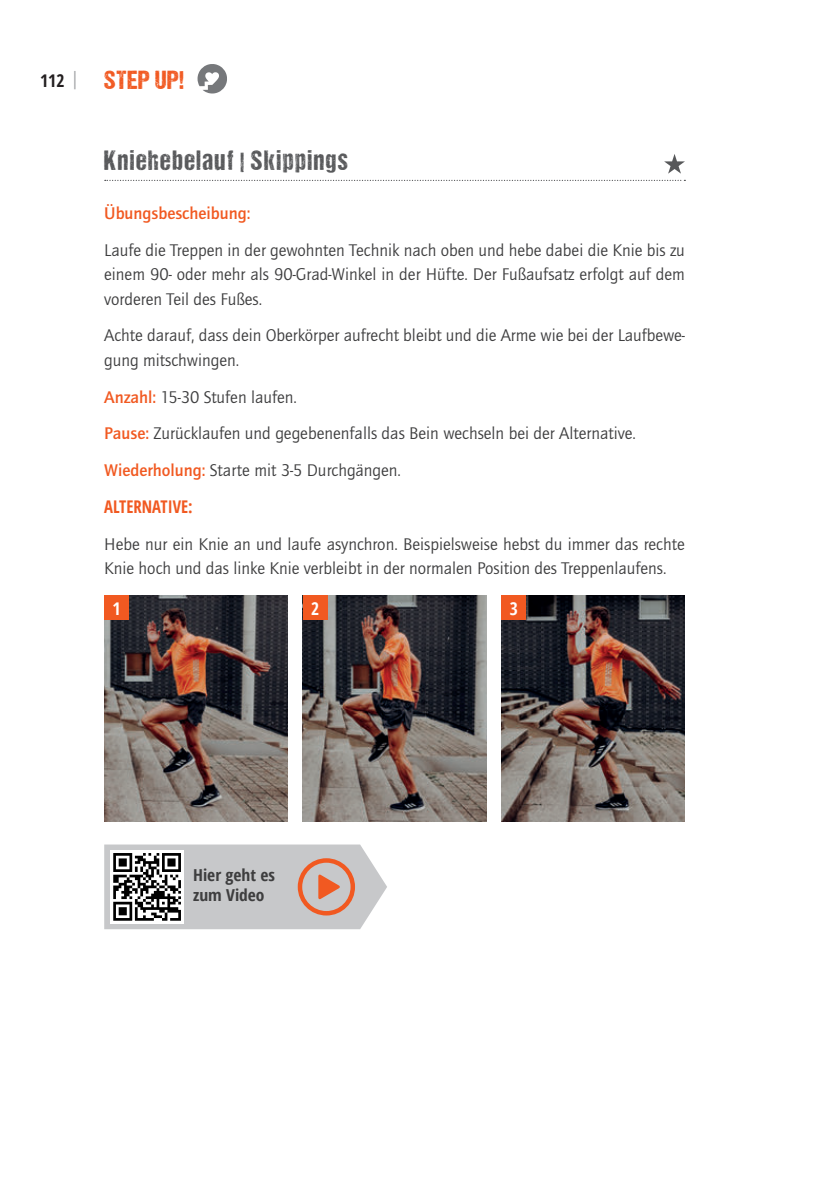
<style>
.page{position:relative;width:819px;height:1191px;background:#fff}
.page>*{position:absolute;margin:0;border:0;box-sizing:border-box;transform-origin:0 0}
.t1{font:28px "DCC Ash";letter-spacing:.06em;color:#57585a;scale:.95 1}
.t2{font:26.25px "DCC Ash";letter-spacing:.03em;color:#f15921}
.t3{font:17.5px/24.5px "Quay Sans ITC Std";color:#3e3e3f}
.t4{font:500 17.5px "Quay Sans ITC Std";color:#f15921}
.t5{font:700 condensed 17.5px "Open Sans";color:#f15921;scale:.95 1}
.t6{font:700 condensed 17.5px "Open Sans";color:#231f20}
.t7{font:700 condensed 17.5px "Open Sans";color:#fff}
.t8{font:700 condensed 16.45px/19.2px "Open Sans";color:#3e3e3f;scale:1.06 1}
.s1{font-weight:500;color:#f15921}
</style>
<div class="page">
<svg style="left:74px;top:71px;width:2px;height:18px"></svg>
<svg style="left:197px;top:64px;width:30px;height:29px"></svg>
<svg style="left:105px;top:180px;width:580px;height:1px"></svg>
<svg style="left:664px;top:154px;width:21px;height:20px"></svg>
<img style="left:104px;top:595px;width:184px;height:226px">
<img style="left:303px;top:595px;width:183px;height:226px">
<img style="left:501px;top:595px;width:184px;height:226px">
<div style="left:104px;top:595px;width:25px;height:25px;background:#f15921"></div>
<div style="left:303px;top:595px;width:24px;height:25px;background:#f15921"></div>
<div style="left:501px;top:595px;width:25px;height:25px;background:#f15921"></div>
<svg style="left:104px;top:844px;width:283px;height:85px"></svg>
<p class="t6" style="left:40px;top:68px;width:26px">112</p>
<h2 class="t2" style="left:104px;top:66px;width:81px">STEP UP!</h2>
<h1 class="t1" style="left:104px;top:145px;width:258px">Kniehebelauf | Skippings</h1>
<p class="t4" style="left:104px;top:203px;width:148px">Übungsbescheibung:</p>
<p class="t3" style="left:104px;top:238px;width:582px;text-align:justify">Laufe die Treppen in der gewohnten Technik nach oben und hebe dabei die Knie bis zu einem 90- oder mehr als 90-Grad-Winkel in der Hüfte. Der Fußaufsatz erfolgt auf dem vorderen Teil des Fußes.</p>
<p class="t3" style="left:104px;top:324px;width:582px">Achte darauf, dass dein Oberkörper aufrecht bleibt und die Arme wie bei der Laufbewe&shy;gung mitschwingen.</p>
<p class="t3" style="left:104px;top:379px;width:533px;line-height:36.8px"><span class="s1">Anzahl:</span> 15-30 Stufen laufen.<br><span class="s1">Pause:</span> Zurücklaufen und gegebenenfalls das Bein wechseln bei der Alternative.<br><span class="s1">Wiederholung:</span> Starte mit 3-5 Durchgängen.</p>
<p class="t5" style="left:104px;top:494px;width:95px">ALTERNATIVE:</p>
<p class="t3" style="left:104px;top:532px;width:582px">Hebe nur ein Knie an und laufe asynchron. Beispielsweise hebst du immer das rechte<br>Knie hoch und das linke Knie verbleibt in der normalen Position des Treppenlaufens.</p>
<p class="t7" style="left:113px;top:596px;width:10px">1</p>
<p class="t7" style="left:311px;top:596px;width:10px">2</p>
<p class="t7" style="left:509px;top:596px;width:10px">3</p>
<p class="t8" style="left:193px;top:865px;width:79px">Hier geht es zum Video</p>
</div>
